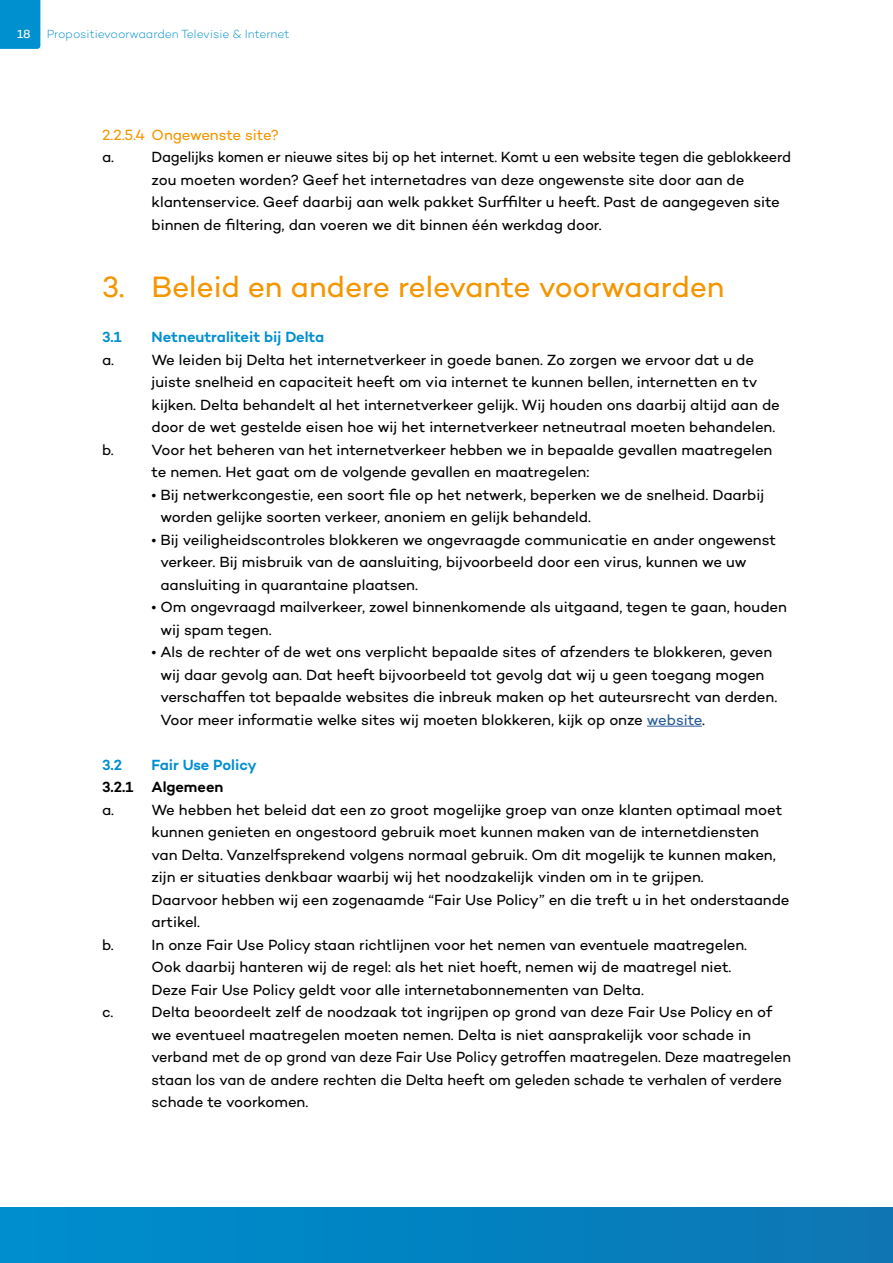
<style>
.page{position:relative;width:893px;height:1263px;background:#fff}
.page>*{position:absolute;margin:0;border:0;box-sizing:border-box;transform-origin:0 0}
.t1{font:30px "Campton";letter-spacing:-.005em;color:#f49600}
.t2{font:15px/22.5px "Campton";letter-spacing:-.005em;color:#000}
.t3{font:600 15px "Campton";letter-spacing:-.005em;color:#008fcf}
.t4{font:15px "Campton";letter-spacing:-.01em;color:#f49600}
.t5{font:600 15px "Campton";letter-spacing:-.005em;color:#000}
.t6{font:300 12px "Campton";letter-spacing:-.01em;color:#008fcf}
.t7{font:12px "Campton";color:#fff}
.s1{color:#275b9b}
</style>
<div class="page">
<div style="left:0;top:0;width:40px;height:49px;background:#008fcf"></div>
<hr style="left:647px;top:726px;width:55px;height:1px;background:#275b9b">
<div style="left:0;top:1208px;width:893px;height:55px;background:linear-gradient(to right,#008ecf,#0c76b3)"></div>
<p class="t7" style="left:17px;top:27px;width:15px">18</p>
<p class="t6" style="left:47px;top:26px;width:244px">Propositievoorwaarden Televisie &amp; Internet</p>
<p class="t4" style="left:102px;top:125px;width:179px">2.2.5.4 Ongewenste site?</p>
<p class="t2" style="left:102px;top:145px;width:14px">a.</p>
<p class="t2" style="left:152px;top:145px;width:641px">Dagelijks komen er nieuwe sites bij op het internet. Komt u een website tegen die geblokkeerd zou moeten worden? Geef het internetadres van deze ongewenste site door aan de klantenservice. Geef daarbij aan welk pakket Surffilter u heeft. Past de aangegeven site binnen de filtering, dan voeren we dit binnen één werkdag door.</p>
<h1 class="t1" style="left:102px;top:268px;width:624px">3. Beleid en andere relevante voorwaarden</h1>
<p class="t3" style="left:102px;top:327px;width:21px">3.1</p>
<p class="t3" style="left:152px;top:327px;width:174px">Netneutraliteit bij Delta</p>
<p class="t2" style="left:102px;top:348px;width:14px">a.</p>
<p class="t2" style="left:152px;top:348px;width:630px">We leiden bij Delta het internetverkeer in goede banen. Zo zorgen we ervoor dat u de juiste snelheid en capaciteit heeft om via internet te kunnen bellen, internetten en tv kijken. Delta behandelt al het internetverkeer gelijk. Wij houden ons daarbij altijd aan de door de wet gestelde eisen hoe wij het internetverkeer netneutraal moeten behandelen.</p>
<p class="t2" style="left:102px;top:438px;width:13px">b.</p>
<p class="t2" style="left:152px;top:438px;width:622px">Voor het beheren van het internetverkeer hebben we in bepaalde gevallen maatregelen te nemen. Het gaat om de volgende gevallen en maatregelen:</p>
<p class="t2" style="left:160px;top:483px;width:605px;text-indent:-9px">• Bij netwerkcongestie, een soort file op het netwerk, beperken we de snelheid. Daarbij worden gelijke soorten verkeer, anoniem en gelijk behandeld.</p>
<p class="t2" style="left:160px;top:528px;width:617px;text-indent:-9px">• Bij veiligheidscontroles blokkeren we ongevraagde communicatie en ander ongewenst verkeer. Bij misbruik van de aansluiting, bijvoorbeeld door een virus, kunnen we uw aansluiting in quarantaine plaatsen.</p>
<p class="t2" style="left:160px;top:595px;width:628px;text-indent:-9px">• Om ongevraagd mailverkeer, zowel binnenkomende als uitgaand, tegen te gaan, houden wij spam tegen.</p>
<p class="t2" style="left:160px;top:640px;width:618px;text-indent:-9px">• Als de rechter of de wet ons verplicht bepaalde sites of afzenders te blokkeren, geven wij daar gevolg aan. Dat heeft bijvoorbeeld tot gevolg dat wij u geen toegang mogen verschaffen tot bepaalde websites die inbreuk maken op het auteursrecht van derden.<br>Voor meer informatie welke sites wij moeten blokkeren, kijk op onze <span class="s1">website</span>.</p>
<p class="t3" style="left:102px;top:755px;width:22px">3.2</p>
<p class="t3" style="left:152px;top:755px;width:106px">Fair Use Policy</p>
<p class="t5" style="left:102px;top:777px;width:123px">3.2.1 Algemeen</p>
<p class="t2" style="left:102px;top:798px;width:14px">a.</p>
<p class="t2" style="left:152px;top:798px;width:639px">We hebben het beleid dat een zo groot mogelijke groep van onze klanten optimaal moet kunnen genieten en ongestoord gebruik moet kunnen maken van de internetdiensten<br>van Delta. Vanzelfsprekend volgens normaal gebruik. Om dit mogelijk te kunnen maken, zijn er situaties denkbaar waarbij wij het noodzakelijk vinden om in te grijpen.<br>Daarvoor hebben wij een zogenaamde “Fair Use Policy” en die treft u in het onderstaande artikel.</p>
<p class="t2" style="left:102px;top:933px;width:13px">b.</p>
<p class="t2" style="left:152px;top:933px;width:597px">In onze Fair Use Policy staan richtlijnen voor het nemen van eventuele maatregelen.<br>Ook daarbij hanteren wij de regel: als het niet hoeft, nemen wij de maatregel niet.<br>Deze Fair Use Policy geldt voor alle internetabonnementen van Delta.</p>
<p class="t2" style="left:102px;top:1000px;width:13px">c.</p>
<p class="t2" style="left:152px;top:1000px;width:641px">Delta beoordeelt zelf de noodzaak tot ingrijpen op grond van deze Fair Use Policy en of we eventueel maatregelen moeten nemen. Delta is niet aansprakelijk voor schade in verband met de op grond van deze Fair Use Policy getroffen maatregelen. Deze maatregelen staan los van de andere rechten die Delta heeft om geleden schade te verhalen of verdere schade te voorkomen.</p>
</div>
